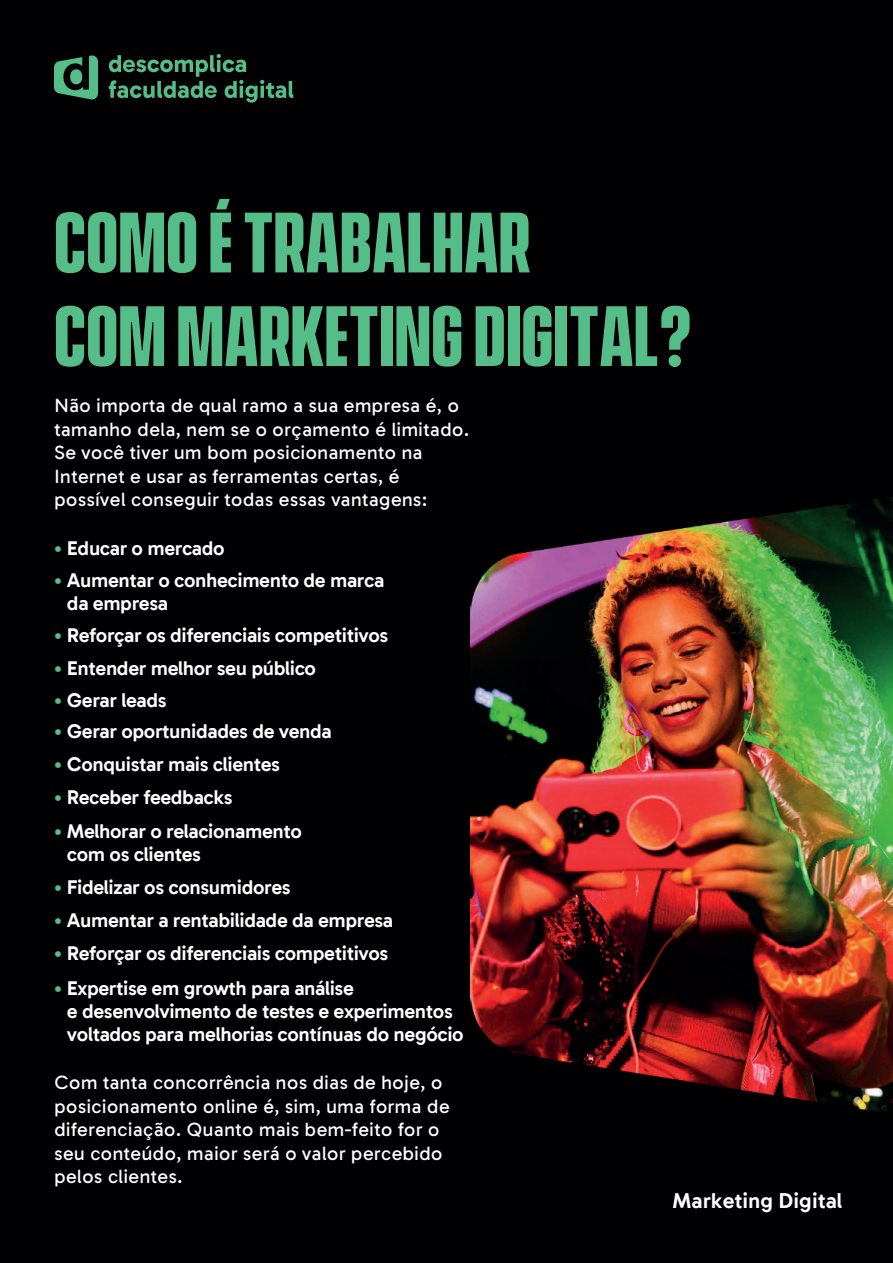
<style>
.page{position:relative;width:893px;height:1263px;background:#000002}
.page>*{position:absolute;margin:0;border:0;box-sizing:border-box;transform-origin:0 0}
.t1{font:700 78px/93.6px "Vanguard CF";color:#55bd87}
.t2{font:700 21.15px "Aprova Sans";color:#fff}
.t3{font:700 19.5px/23.4px "Aprova Sans";letter-spacing:-.02em;color:#fff}
.t4{font:19.5px/23.4px "Aprova Sans";color:#fff}
.s1{color:#55bd87}
</style>
<div class="page">
<svg style="left:54px;top:55px;width:44px;height:45px"></svg>
<svg style="left:109px;top:54px;width:184px;height:49px"></svg>
<img style="left:471px;top:497px;width:422px;height:615px">
<h1 class="t1" style="left:54px;top:200px;width:639px">COMO É TRABALHAR<br>COM MARKETING DIGITAL?</h1>
<p class="t4" style="left:54px;top:394px;width:417px">Não importa de qual ramo a sua empresa é, o tamanho dela, nem se o orçamento é limitado.<br>Se você tiver um bom posicionamento na Internet e usar as ferramentas certas, é possível conseguir todas essas vantagens:</p>
<p class="t3" style="left:54px;top:537px;width:172px"><span class="s1">•</span> Educar o mercado</p>
<p class="t3" style="left:67px;top:569px;width:319px;text-indent:-13px"><span class="s1">•</span> Aumentar o conhecimento de marca da empresa</p>
<p class="t3" style="left:54px;top:624px;width:336px"><span class="s1">•</span> Reforçar os diferenciais competitivos</p>
<p class="t3" style="left:54px;top:657px;width:264px"><span class="s1">•</span> Entender melhor seu público</p>
<p class="t3" style="left:54px;top:688px;width:114px"><span class="s1">•</span> Gerar leads</p>
<p class="t3" style="left:54px;top:720px;width:279px"><span class="s1">•</span> Gerar oportunidades de venda</p>
<p class="t3" style="left:54px;top:753px;width:228px"><span class="s1">•</span> Conquistar mais clientes</p>
<p class="t3" style="left:54px;top:786px;width:180px"><span class="s1">•</span> Receber feedbacks</p>
<p class="t3" style="left:67px;top:819px;width:236px;text-indent:-13px"><span class="s1">•</span> Melhorar o relacionamento com os clientes</p>
<p class="t3" style="left:54px;top:876px;width:238px"><span class="s1">•</span> Fidelizar os consumidores</p>
<p class="t3" style="left:54px;top:909px;width:341px"><span class="s1">•</span> Aumentar a rentabilidade da empresa</p>
<p class="t3" style="left:54px;top:942px;width:336px"><span class="s1">•</span> Reforçar os diferenciais competitivos</p>
<p class="t3" style="left:67px;top:976px;width:398px;text-indent:-13px"><span class="s1">•</span> Expertise em growth para análise<br>e desenvolvimento de testes e experimentos voltados para melhorias contínuas do negócio</p>
<p class="t4" style="left:54px;top:1071px;width:397px">Com tanta concorrência nos dias de hoje, o posicionamento online é, sim, uma forma de diferenciação. Quanto mais bem-feito for o seu conteúdo, maior será o valor percebido pelos clientes.</p>
<p class="t2" style="left:673px;top:1187px;width:171px">Marketing Digital</p>
</div>
